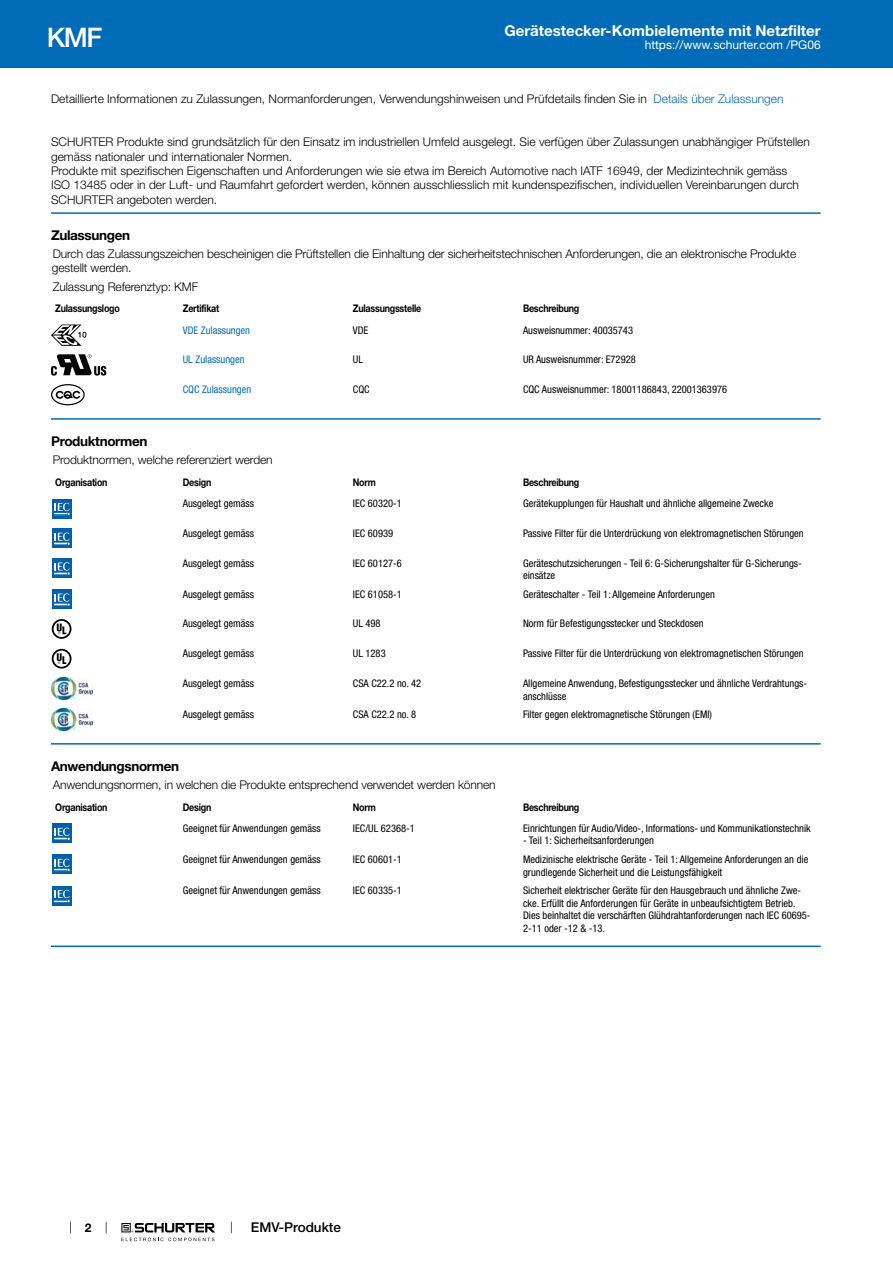
<style>
.page{position:relative;width:893px;height:1263px;background:#fff}
.page>*{position:absolute;margin:0;border:0;box-sizing:border-box;transform-origin:0 0}
.t1{font:500 27px "Helvetica Neue LT";color:#fff}
.t2{font:700 15px "Helvetica Neue LT";color:#fff}
.t3{font:700 13.5px "Helvetica Neue LT";letter-spacing:-.025em;color:#000}
.t4{font:500 13.5px "Helvetica Neue LT";color:#000}
.t5{font:300 12px/14.4px "Helvetica Neue LT";color:#000}
.t6{font:12px "Helvetica Neue LT";color:#fff}
.t7{font:700 12px "Helvetica Neue LT";color:#000}
.t8{font:condensed 10.5px/12.6px "Helvetica Neue LT";color:#000}
.t9{font:700 10.5px "Helvetica Neue LT";letter-spacing:-.025em;color:#000;scale:.85 1}
.t10{font:condensed 10.5px "Helvetica Neue LT";color:#006bb6}
.s1{color:#006bb6}
</style>
<div class="page">
<svg style="left:70px;top:1221px;width:1px;height:12px"></svg>
<svg style="left:121px;top:1223px;width:94px;height:18px"></svg>
<div style="left:0;top:0;width:893px;height:68px;background:#006bb6"></div>
<hr style="left:51px;top:212px;width:770px;height:2px;background:#006bb6">
<svg style="left:51px;top:325px;width:35px;height:21px"></svg>
<svg style="left:51px;top:354px;width:55px;height:22px"></svg>
<div style="left:56px;top:391px;width:8px;height:8px;border:2px solid #000;border-radius:50%"></div>
<div style="left:51px;top:384px;width:34px;height:21px;border:1px solid #000;border-radius:50%"></div>
<svg style="left:62px;top:390px;width:19px;height:10px"></svg>
<hr style="left:51px;top:418px;width:770px;height:2px;background:#006bb6">
<svg style="left:52px;top:499px;width:20px;height:20px"></svg>
<div style="left:52px;top:499px;width:19px;height:19px;background:#0060a9"></div>
<svg style="left:54px;top:503px;width:16px;height:13px"></svg>
<svg style="left:52px;top:528px;width:20px;height:20px"></svg>
<div style="left:52px;top:529px;width:19px;height:19px;background:#0060a9"></div>
<svg style="left:54px;top:532px;width:16px;height:13px"></svg>
<svg style="left:71px;top:558px;width:1px;height:20px"></svg>
<div style="left:52px;top:558px;width:19px;height:20px;background:#0060a9"></div>
<svg style="left:54px;top:562px;width:16px;height:13px"></svg>
<svg style="left:71px;top:589px;width:1px;height:20px"></svg>
<div style="left:52px;top:589px;width:19px;height:20px;background:#0060a9"></div>
<svg style="left:54px;top:593px;width:16px;height:13px"></svg>
<svg style="left:52px;top:619px;width:19px;height:20px"></svg>
<svg style="left:51px;top:648px;width:21px;height:21px"></svg>
<svg style="left:52px;top:649px;width:19px;height:19px"></svg>
<img style="left:51px;top:678px;width:42px;height:21px">
<img style="left:51px;top:709px;width:42px;height:21px">
<hr style="left:51px;top:743px;width:770px;height:1px;background:#006bb6">
<svg style="left:52px;top:823px;width:20px;height:20px"></svg>
<div style="left:52px;top:824px;width:19px;height:19px;background:#0060a9"></div>
<svg style="left:54px;top:828px;width:16px;height:12px"></svg>
<svg style="left:52px;top:854px;width:20px;height:20px"></svg>
<div style="left:52px;top:855px;width:19px;height:19px;background:#0060a9"></div>
<svg style="left:54px;top:859px;width:16px;height:13px"></svg>
<svg style="left:52px;top:886px;width:20px;height:20px"></svg>
<div style="left:52px;top:886px;width:19px;height:19px;background:#0060a9"></div>
<svg style="left:54px;top:890px;width:16px;height:13px"></svg>
<hr style="left:51px;top:945px;width:770px;height:2px;background:#006bb6">
<h1 class="t1" style="left:47px;top:21px;width:57px">KMF</h1>
<h2 class="t2" style="left:504px;top:21px;width:318px">Gerätestecker-Kombielemente mit Netzfilter</h2>
<p class="t6" style="left:645px;top:38px;width:178px">https://www.schurter.com /PG06</p>
<p class="t5" style="left:51px;top:91px;width:734px">Detaillierte Informationen zu Zulassungen, Normanforderungen, Verwendungshinweisen und Prüfdetails finden Sie in <span class="s1">Details über Zulassungen</span></p>
<p class="t5" style="left:51px;top:134px;width:760px">SCHURTER Produkte sind grundsätzlich für den Einsatz im industriellen Umfeld ausgelegt. Sie verfügen über Zulassungen unabhängiger Prüfstellen gemäss nationaler und internationaler Normen.<br>Produkte mit spezifischen Eigenschaften und Anforderungen wie sie etwa im Bereich Automotive nach IATF 16949, der Medizintechnik gemäss<br>ISO 13485 oder in der Luft- und Raumfahrt gefordert werden, können ausschliesslich mit kundenspezifischen, individuellen Vereinbarungen durch SCHURTER angeboten werden.</p>
<p class="t3" style="left:51px;top:227px;width:81px">Zulassungen</p>
<p class="t5" style="left:52px;top:246px;width:746px">Durch das Zulassungszeichen bescheinigen die Prüftstellen die Einhaltung der sicherheitstechnischen Anforderungen, die an elektronische Produkte gestellt werden.</p>
<p class="t5" style="left:53px;top:279px;width:147px">Zulassung Referenztyp: KMF</p>
<p class="t9" style="left:55px;top:302px;width:78px">Zulassungslogo</p>
<p class="t9" style="left:183px;top:302px;width:44px">Zertifikat</p>
<p class="t9" style="left:353px;top:302px;width:82px">Zulassungsstelle</p>
<p class="t9" style="left:523px;top:302px;width:68px">Beschreibung</p>
<p class="t10" style="left:183px;top:324px;width:69px">VDE Zulassungen</p>
<p class="t8" style="left:353px;top:324px;width:17px">VDE</p>
<p class="t8" style="left:523px;top:324px;width:111px">Ausweisnummer: 40035743</p>
<p class="t10" style="left:183px;top:354px;width:63px">UL Zulassungen</p>
<p class="t8" style="left:353px;top:353px;width:12px">UL</p>
<p class="t8" style="left:523px;top:353px;width:114px">UR Ausweisnummer: E72928</p>
<p class="t10" style="left:183px;top:383px;width:70px">CQC Zulassungen</p>
<p class="t8" style="left:353px;top:383px;width:18px">CQC</p>
<p class="t8" style="left:523px;top:383px;width:206px">CQC Ausweisnummer: 18001186843, 22001363976</p>
<p class="t3" style="left:51px;top:433px;width:98px">Produktnormen</p>
<p class="t5" style="left:53px;top:452px;width:221px">Produktnormen, welche referenziert werden</p>
<p class="t9" style="left:55px;top:475px;width:63px">Organisation</p>
<p class="t9" style="left:183px;top:475px;width:35px">Design</p>
<p class="t9" style="left:353px;top:475px;width:29px">Norm</p>
<p class="t9" style="left:523px;top:475px;width:68px">Beschreibung</p>
<p class="t8" style="left:183px;top:497px;width:73px">Ausgelegt gemäss</p>
<p class="t8" style="left:353px;top:497px;width:50px">IEC 60320-1</p>
<p class="t8" style="left:523px;top:497px;width:252px">Gerätekupplungen für Haushalt und ähnliche allgemeine Zwecke</p>
<p class="t8" style="left:183px;top:527px;width:73px">Ausgelegt gemäss</p>
<p class="t8" style="left:353px;top:527px;width:42px">IEC 60939</p>
<p class="t8" style="left:523px;top:527px;width:282px">Passive Filter für die Unterdrückung von elektromagnetischen Störungen</p>
<p class="t8" style="left:183px;top:556px;width:73px">Ausgelegt gemäss</p>
<p class="t8" style="left:353px;top:556px;width:50px">IEC 60127-6</p>
<p class="t8" style="left:523px;top:556px;width:280px">Geräteschutzsicherungen - Teil 6: G-Sicherungshalter für G-Sicherungs&shy;einsätze</p>
<p class="t8" style="left:183px;top:587px;width:73px">Ausgelegt gemäss</p>
<p class="t8" style="left:353px;top:587px;width:50px">IEC 61058-1</p>
<p class="t8" style="left:523px;top:587px;width:193px">Geräteschalter - Teil 1: Allgemeine Anforderungen</p>
<p class="t8" style="left:183px;top:617px;width:73px">Ausgelegt gemäss</p>
<p class="t8" style="left:353px;top:617px;width:29px">UL 498</p>
<p class="t8" style="left:523px;top:617px;width:182px">Norm für Befestigungsstecker und Steckdosen</p>
<p class="t8" style="left:183px;top:647px;width:73px">Ausgelegt gemäss</p>
<p class="t8" style="left:353px;top:647px;width:34px">UL 1283</p>
<p class="t8" style="left:523px;top:647px;width:282px">Passive Filter für die Unterdrückung von elektromagnetischen Störungen</p>
<p class="t8" style="left:183px;top:677px;width:73px">Ausgelegt gemäss</p>
<p class="t8" style="left:353px;top:677px;width:70px">CSA C22.2 no. 42</p>
<p class="t8" style="left:523px;top:677px;width:286px">Allgemeine Anwendung, Befestigungsstecker und ähnliche Verdrahtungs&shy;anschlüsse</p>
<p class="t8" style="left:183px;top:708px;width:73px">Ausgelegt gemäss</p>
<p class="t8" style="left:353px;top:708px;width:65px">CSA C22.2 no. 8</p>
<p class="t8" style="left:523px;top:708px;width:191px">Filter gegen elektromagnetische Störungen (EMI)</p>
<p class="t3" style="left:51px;top:757px;width:130px">Anwendungsnormen</p>
<p class="t5" style="left:53px;top:777px;width:444px">Anwendungsnormen, in welchen die Produkte entsprechend verwendet werden können</p>
<p class="t9" style="left:55px;top:800px;width:63px">Organisation</p>
<p class="t9" style="left:183px;top:800px;width:35px">Design</p>
<p class="t9" style="left:353px;top:800px;width:29px">Norm</p>
<p class="t9" style="left:523px;top:800px;width:68px">Beschreibung</p>
<p class="t8" style="left:183px;top:822px;width:139px">Geeignet für Anwendungen gemäss</p>
<p class="t8" style="left:353px;top:822px;width:63px">IEC/UL 62368-1</p>
<p class="t8" style="left:523px;top:822px;width:289px">Einrichtungen für Audio/Video-, Informations- und Kommunikationstechnik</p>
<p class="t8" style="left:523px;top:834px;width:132px">- Teil 1: Sicherheitsanforderungen</p>
<p class="t8" style="left:183px;top:853px;width:139px">Geeignet für Anwendungen gemäss</p>
<p class="t8" style="left:353px;top:853px;width:50px">IEC 60601-1</p>
<p class="t8" style="left:523px;top:853px;width:287px">Medizinische elektrische Geräte - Teil 1: Allgemeine Anforderungen an die grundlegende Sicherheit und die Leistungsfähigkeit</p>
<p class="t8" style="left:183px;top:884px;width:139px">Geeignet für Anwendungen gemäss</p>
<p class="t8" style="left:353px;top:884px;width:50px">IEC 60335-1</p>
<p class="t8" style="left:523px;top:884px;width:289px">Sicherheit elektrischer Geräte für den Hausgebrauch und ähnliche Zwe&shy;cke. Erfüllt die Anforderungen für Geräte in unbeaufsichtigtem Betrieb.<br>Dies beinhaltet die verschärften Glühdrahtanforderungen nach IEC 60695- 2-11 oder -12 &amp; -13.</p>
<p class="t7" style="left:85px;top:1220px;width:8px">2</p>
<p class="t4" style="left:251px;top:1219px;width:92px">EMV-Produkte</p>
</div>
